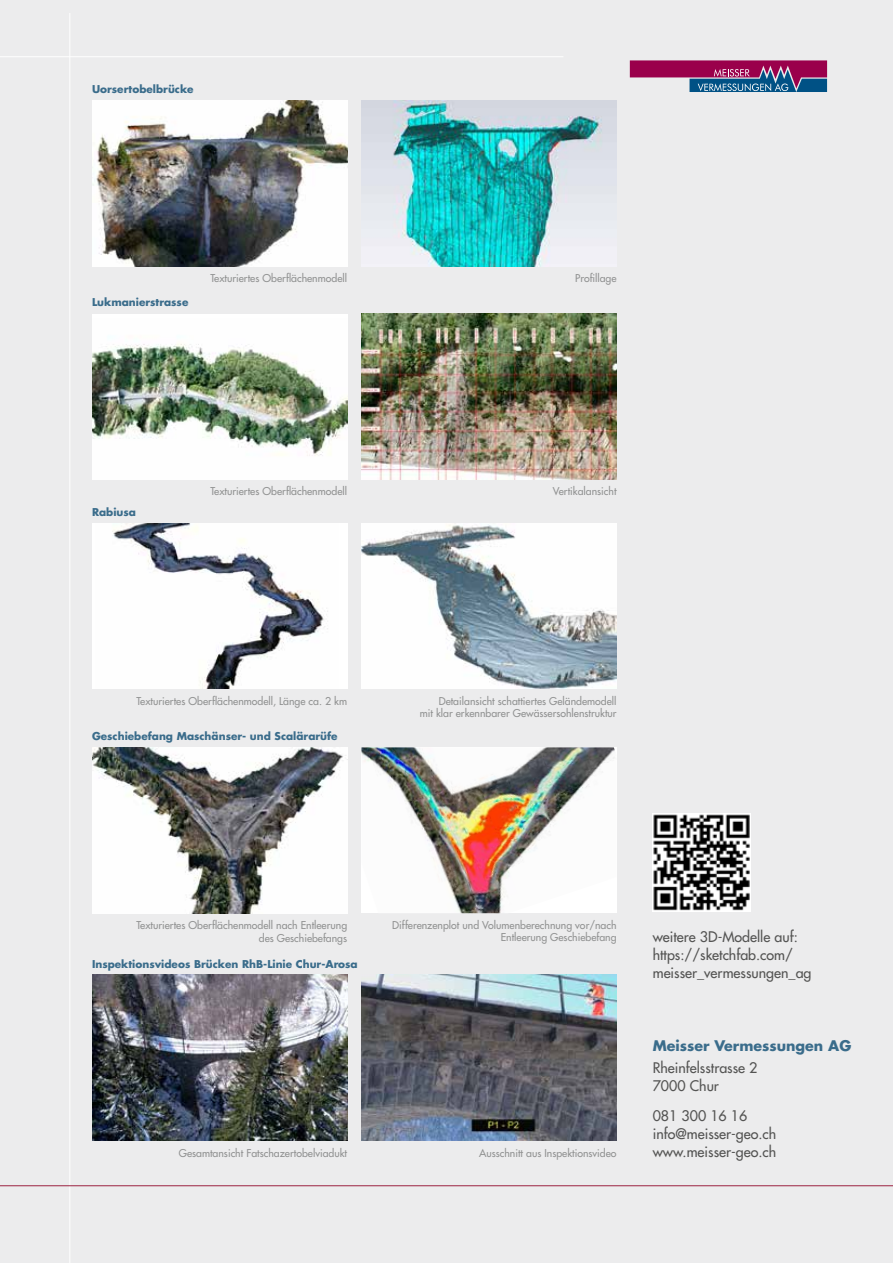
<style>
.page{position:relative;width:893px;height:1263px;background:#ececed}
.page>*{position:absolute;margin:0;border:0;box-sizing:border-box;transform-origin:0 0}
.t1{font:500 14.25px/18px "Futura Std";color:#545453}
.t2{font:700 14.25px "Futura Std";color:#3a6c8b}
.t3{font:500 10.5px/12px "Futura Std";color:#919292;text-align:right}
.t4{font:700 10.5px "Futura Std";color:#3a6c8b}
</style>
<div class="page">
<hr style="left:0;top:56px;width:563px;height:1px;background:#fff">
<svg style="left:630px;top:60px;width:197px;height:32px;background:#854f82"></svg>
<hr style="left:69px;top:13px;width:1px;height:1250px;background:#fff">
<img style="left:361px;top:314px;width:256px;height:165px">
<img style="left:361px;top:101px;width:256px;height:166px">
<div style="left:92px;top:314px;width:255px;height:165px;background:#fff"></div>
<img style="left:92px;top:343px;width:255px;height:113px">
<img style="left:92px;top:101px;width:255px;height:166px">
<img style="left:92px;top:974px;width:255px;height:166px">
<img style="left:361px;top:523px;width:256px;height:166px">
<img style="left:92px;top:747px;width:255px;height:166px">
<img style="left:361px;top:747px;width:256px;height:166px">
<div style="left:92px;top:523px;width:255px;height:166px;background:#fff"></div>
<img style="left:112px;top:523px;width:216px;height:166px">
<img style="left:361px;top:974px;width:256px;height:166px">
<img style="left:653px;top:813px;width:97px;height:98px">
<hr style="left:0;top:1185px;width:893px;height:1px;background:#9d2342">
<p class="t4" style="left:92px;top:82px;width:103px">Uorsertobelbrücke</p>
<p class="t4" style="left:92px;top:295px;width:98px">Lukmanierstrasse</p>
<p class="t3" style="left:210px;top:272px;width:138px">Texturiertes Oberflächenmodell</p>
<p class="t4" style="left:92px;top:505px;width:46px">Rabiusa</p>
<p class="t3" style="left:210px;top:485px;width:138px">Texturiertes Oberflächenmodell</p>
<p class="t3" style="left:575px;top:272px;width:43px">Profillage</p>
<p class="t3" style="left:553px;top:485px;width:65px">Vertikalansicht</p>
<p class="t3" style="left:136px;top:695px;width:212px">Texturiertes Oberflächenmodell, Länge ca. 2 km</p>
<p class="t4" style="left:92px;top:729px;width:247px">Geschiebefang Maschänser- und Scalärarüfe</p>
<p class="t3" style="left:420px;top:695px;width:198px">Detailansicht schattiertes Geländemodell<br>mit klar erkennbarer Gewässersohlenstruktur</p>
<p class="t3" style="left:137px;top:919px;width:212px">Texturiertes Oberflächenmodell nach Entleerung des Geschiebefangs</p>
<p class="t4" style="left:92px;top:957px;width:267px">Inspektionsvideos Brücken RhB-Linie Chur-Arosa</p>
<p class="t3" style="left:392px;top:919px;width:226px">Differenzenplot und Volumenberechnung vor/nach<br>Entleerung Geschiebefang</p>
<p class="t3" style="left:179px;top:1147px;width:170px">Gesamtansicht Fatschazertobelviadukt</p>
<p class="t3" style="left:479px;top:1147px;width:139px">Ausschnitt aus Inspektionsvideo</p>
<h1 class="t1" style="left:653px;top:928px;width:160px">weitere 3D-Modelle auf: https://sketchfab.com/ meisser_vermessungen_ag</h1>
<h1 class="t2" style="left:653px;top:1036px;width:200px">Meisser Vermessungen AG</h1>
<h1 class="t1" style="left:653px;top:1059px;width:106px">Rheinfelsstrasse 2<br>7000 Chur</h1>
<h1 class="t1" style="left:653px;top:1107px;width:125px">081 300 16 16 info@meisser-geo.ch www.meisser-geo.ch</h1>
</div>
